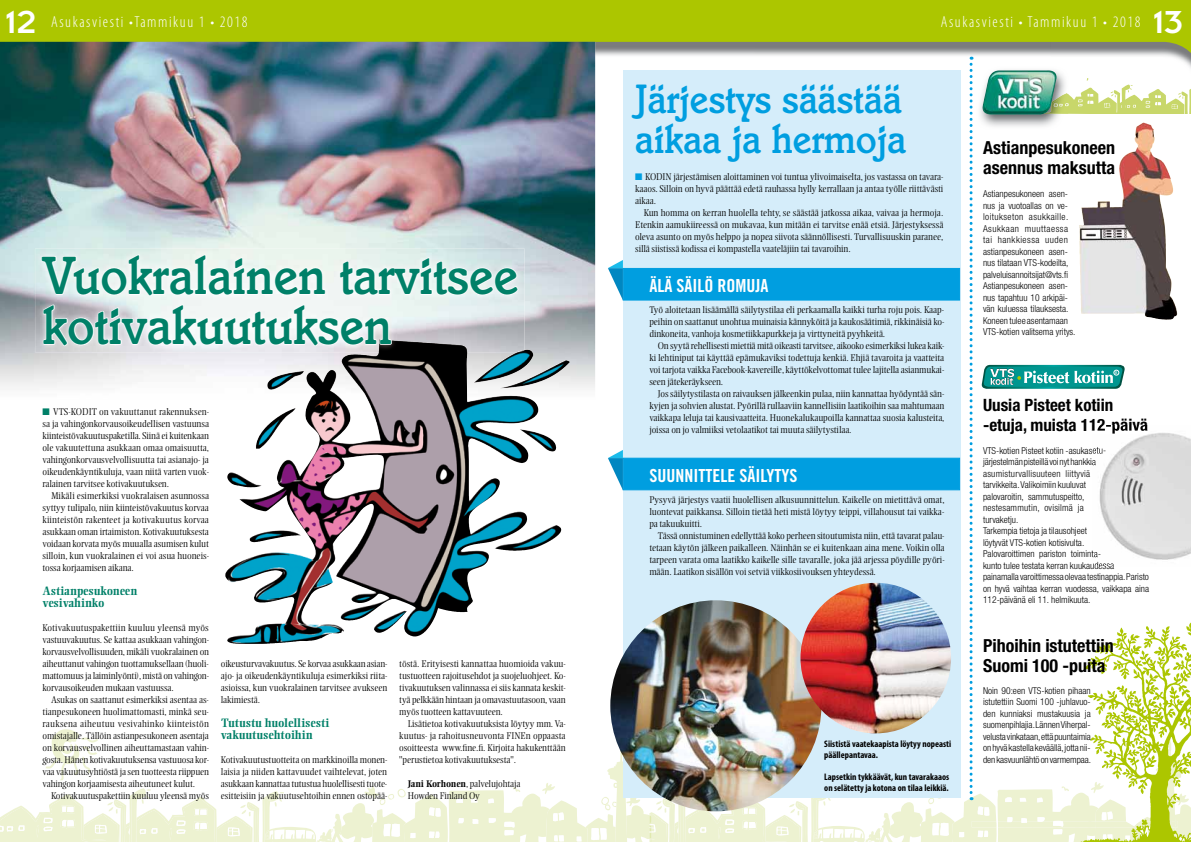
<style>
.page{position:relative;width:1191px;height:842px;background:#fff}
.page>*{position:absolute;margin:0;border:0;box-sizing:border-box;transform-origin:0 0}
.t1{font:500 55px/50px "Italia";color:#008068;scale:.9 1}
.t2{font:500 42px/40px "Italia";color:#009ee0;scale:.9 1}
.t3{font:700 condensed 18px/20px "Helvetica Neue";color:#000}
.t4{font:18px "Trade Gothic Bold Cond Twenty";color:#fff}
.t5{font:700 condensed 17px/20px "Helvetica Neue";color:#000}
.t6{font:300 condensed 16px "Myriad Pro";letter-spacing:.1em;color:#fff}
.t7{font:700 12px/12px "Ellington";color:#008068}
.t8{font:300 9.5px/12px "Ellington";color:#000;text-align:justify}
.t9{font:300 condensed 9.5px/11.5px "Helvetica Neue";color:#000}
.t10{font:700 condensed 9.5px/11px "Myriad Pro";color:#000}
.s1{font-family:"Insignia A";font-weight:400;font-stretch:normal;font-size:35px}
.s2{color:#008068}
.s3{font-weight:700}
.s4{color:#009ee0}
</style>
<div class="page">
<svg style="left:0;top:0;width:1191px;height:57px;background:#a5bb20"></svg>
<img style="left:0;top:42px;width:336px;height:15px">
<img style="left:0;top:57px;width:1191px;height:785px">
<img style="left:1092px;top:562px;width:22px;height:4px">
<img style="left:1078px;top:622px;width:113px;height:220px">
<h3 class="t6" style="left:6px;top:13px;width:243px"><span class="s1">12</span> Asukasviesti •Tammikuu 1 • 2018</h3>
<h3 class="t6" style="left:940px;top:13px;width:244px">Asukasviesti • Tammikuu 1 • 2018 <span class="s1">13</span></h3>
<h1 class="t1" style="left:43px;top:250px;width:530px">Vuokralainen tarvitsee kotivakuutuksen</h1>
<p class="t8" style="left:43px;top:406px;width:168px"><span class="s2">■</span> VTS-KODIT on vakuuttanut rakennuksen&shy;sa ja vahingonkorvausoikeudellisen vastuunsa kiinteistövakuutuspaketilla. Siinä ei kuitenkaan ole vakuutettuna asukkaan omaa omaisuutta, vahingonkorvausvelvollisuutta tai asianajo- ja oikeudenkäyntikuluja, vaan niitä varten vuok&shy;ralainen tarvitsee kotivakuutuksen.</p>
<p class="t8" style="left:43px;top:490px;width:168px;text-indent:9px">Mikäli esimerkiksi vuokralaisen asunnossa syttyy tulipalo, niin kiinteistövakuutus korvaa kiinteistön rakenteet ja kotivakuutus korvaa asukkaan oman irtaimiston. Kotivakuutuksesta voidaan korvata myös muualla asumisen kulut silloin, kun vuokralainen ei voi asua huoneis&shy;tossa korjaamisen aikana.</p>
<p class="t7" style="left:43px;top:585px;width:96px">Astianpesukoneen vesivahinko</p>
<p class="t8" style="left:43px;top:622px;width:168px">Kotivakuutuspakettiin kuuluu yleensä myös vastuuvakuutus. Se kattaa asukkaan vahingon&shy;korvausvelvollisuuden, mikäli vuokralainen on aiheuttanut vahingon tuottamuksellaan (huoli&shy;mattomuus ja laiminlyönti), mistä on vahingon&shy;korvausoikeuden mukaan vastuussa.</p>
<p class="t8" style="left:43px;top:694px;width:168px;text-indent:9px">Asukas on saattanut esimerkiksi asentaa as&shy;tianpesukoneen huolimattomasti, minkä seu&shy;rauksena aiheutuu vesivahinko kiinteistön omistajalle. Tällöin astianpesukoneen asentaja on korvausvelvollinen aiheuttamastaan vahin&shy;gosta. Hänen kotivakuutuksensa vastuuosa kor&shy;vaa vakuutusyhtiöstä ja sen tuotteesta riippuen vahingon korjaamisesta aiheutuneet kulut.</p>
<p class="t8" style="left:51px;top:790px;width:159px">Kotivakuutuspakettiin kuuluu yleensä myös</p>
<p class="t8" style="left:221px;top:658px;width:168px">oikeusturvavakuutus. Se korvaa asukkaan asian&shy;ajo- ja oikeudenkäyntikuluja esimerkiksi riita&shy;asioissa, kun vuokralainen tarvitsee avukseen lakimiestä.</p>
<p class="t7" style="left:221px;top:717px;width:110px">Tutustu huolellisesti vakuutusehtoihin</p>
<p class="t8" style="left:221px;top:754px;width:168px">Kotivakuutustuotteita on markkinoilla monen&shy;laisia ja niiden kattavuudet vaihtelevat, joten asukkaan kannattaa tutustua huolellisesti tuote&shy;esitteisiin ja vakuutusehtoihin ennen ostopää-</p>
<p class="t8" style="left:399px;top:658px;width:168px">töstä. Erityisesti kannattaa huomioida vakuu&shy;tustuotteen rajoitusehdot ja suojeluohjeet. Ko&shy;tivakuutuksen valinnassa ei siis kannata keskit&shy;tyä pelkkään hintaan ja omavastuutasoon, vaan myös tuotteen kattavuuteen.</p>
<p class="t8" style="left:399px;top:718px;width:168px;text-indent:9px">Lisätietoa kotivakuutuksista löytyy mm. Va&shy;kuutus- ja rahoitusneuvonta FINEn oppaasta osoitteesta www.fine.fi. Kirjoita hakukenttään "perustietoa kotivakuutuksesta".</p>
<p class="t8" style="left:408px;top:778px;width:114px"><span class="s3">Jani Korhonen</span>, palvelujohtaja<br>Howden Finland Oy</p>
<h2 class="t2" style="left:635px;top:78px;width:303px">Järjestys säästää aikaa ja hermoja</h2>
<p class="t8" style="left:635px;top:171px;width:310px"><span class="s4">■</span> KODIN järjestämisen aloittaminen voi tuntua ylivoimaiselta, jos vastassa on tavara&shy;kaaos. Silloin on hyvä päättää edetä rauhassa hylly kerrallaan ja antaa työlle riittävästi aikaa.</p>
<p class="t8" style="left:635px;top:207px;width:310px;text-indent:9px">Kun homma on kerran huolella tehty, se säästää jatkossa aikaa, vaivaa ja hermoja.<br>Etenkin aamukiireessä on mukavaa, kun mitään ei tarvitse enää etsiä. Järjestyksessä oleva asunto on myös helppo ja nopea siivota säännöllisesti. Turvallisuuskin paranee, sillä siistissä kodissa ei kompastella vaateläjiin tai tavaroihin.</p>
<h3 class="t4" style="left:649px;top:275px;width:120px">ÄLÄ SÄILÖ ROMUJA</h3>
<p class="t8" style="left:649px;top:304px;width:296px">Työ aloitetaan lisäämällä säilytystilaa eli perkaamalla kaikki turha roju pois. Kaap&shy;peihin on saattanut unohtua muinaisia kännyköitä ja kaukosäätimiä, rikkinäisiä ko&shy;dinkoneita, vanhoja kosmetiikkapurkkeja ja virttyneitä pyyhkeitä.</p>
<p class="t8" style="left:649px;top:340px;width:296px;text-indent:9px">On syytä rehellisesti miettiä mitä oikeasti tarvitsee, aikooko esimerkiksi lukea kaik&shy;ki lehtiniput tai käyttää epämukaviksi todettuja kenkiä. Ehjiä tavaroita ja vaatteita voi tarjota vaikka Facebook-kavereille, käyttökelvottomat tulee lajitella asianmukai&shy;seen jätekeräykseen.</p>
<p class="t8" style="left:649px;top:388px;width:297px;text-indent:9px">Jos säilytystilasta on raivauksen jälkeenkin pulaa, niin kannattaa hyödyntää sän&shy;kyjen ja sohvien alustat. Pyörillä rullaaviin kannellisiin laatikoihin saa mahtumaan vaikkapa leluja tai kausivaatteita. Huonekalukaupoilla kannattaa suosia kalusteita, joissa on jo valmiiksi vetolaatikot tai muuta säilytystilaa.</p>
<h3 class="t4" style="left:649px;top:465px;width:149px">SUUNNITTELE SÄILYTYS</h3>
<p class="t8" style="left:649px;top:494px;width:297px">Pysyvä järjestys vaatii huolellisen alkusuunnittelun. Kaikelle on mietittävä omat, luontevat paikkansa. Silloin tietää heti mistä löytyy teippi, villahousut tai vaikka&shy;pa takuukuitti.</p>
<p class="t8" style="left:649px;top:530px;width:297px;text-indent:9px">Tässä onnistuminen edellyttää koko perheen sitoutumista niin, että tavarat palau&shy;tetaan käytön jälkeen paikalleen. Näinhän se ei kuitenkaan aina mene. Voikin olla tarpeen varata oma laatikko kaikelle sille tavaralle, joka jää arjessa pöydille pyöri&shy;mään. Laatikon sisällön voi setviä viikkosiivouksen yhteydessä.</p>
<p class="t10" style="left:824px;top:738px;width:129px">Siististä vaatekaapista löytyy nopeasti päällepantavaa.</p>
<p class="t10" style="left:824px;top:771px;width:127px">Lapsetkin tykkäävät, kun tavarakaaos on selätetty ja kotona on tilaa leikkiä.</p>
<h3 class="t3" style="left:983px;top:137px;width:133px">Astianpesukoneen asennus maksutta</h3>
<p class="t9" style="left:983px;top:188px;width:94px">Astianpesukoneen asen&shy;nus ja vuotoallas on ve&shy;loitukseton asukkaille.<br>Asukkaan muuttaessa tai hankkiessa uuden astianpesukoneen asen&shy;nus tilataan VTS-kodeilta, palveluisannoitsijat@vts.fi<br>Astianpesukoneen asen&shy;nus tapahtuu 10 arkipäi&shy;vän kuluessa tilauksesta.<br>Koneen tulee asentamaan<br>VTS-kotien valitsema yritys.</p>
<h3 class="t5" style="left:983px;top:394px;width:167px">Uusia Pisteet kotiin -etuja, muista 112-päivä</h3>
<p class="t9" style="left:983px;top:444px;width:167px">VTS-kotien Pisteet kotiin -asukasetu-<br>järjestelmän pisteillä voi nyt hankkia asumisturvallisuuteen liittyviä<br>tarvikkeita. Valikoimiin kuuluvat<br>palovaroitin, sammutuspeitto,<br>nestesammutin, ovisilmä ja<br>turvaketju.<br>Tarkempia tietoja ja tilausohjeet<br>löytyvät VTS-kotien kotisivulta.<br>Palovaroittimen pariston toiminta-<br>kunto tulee testata kerran kuukaudessa painamalla varoittimessa olevaa testinappia. Paristo on hyvä vaihtaa kerran vuodessa, vaikkapa aina 112-päivänä eli 11. helmikuuta.</p>
<h3 class="t3" style="left:983px;top:636px;width:132px">Pihoihin istutettiin<br>Suomi 100 -puita</h3>
<p class="t9" style="left:983px;top:684px;width:109px;text-align:justify">Noin 90:een VTS-kotien pihaan istutettiin Suomi 100 -juhlavuo&shy;den kunniaksi mustakuusia ja suomenpihlajia. Lännen Viherpal&shy;velusta vinkataan, että puuntaimia on hyvä kastella keväällä, jotta nii&shy;den kasvuunlähtö on varmempaa.</p>
</div>
